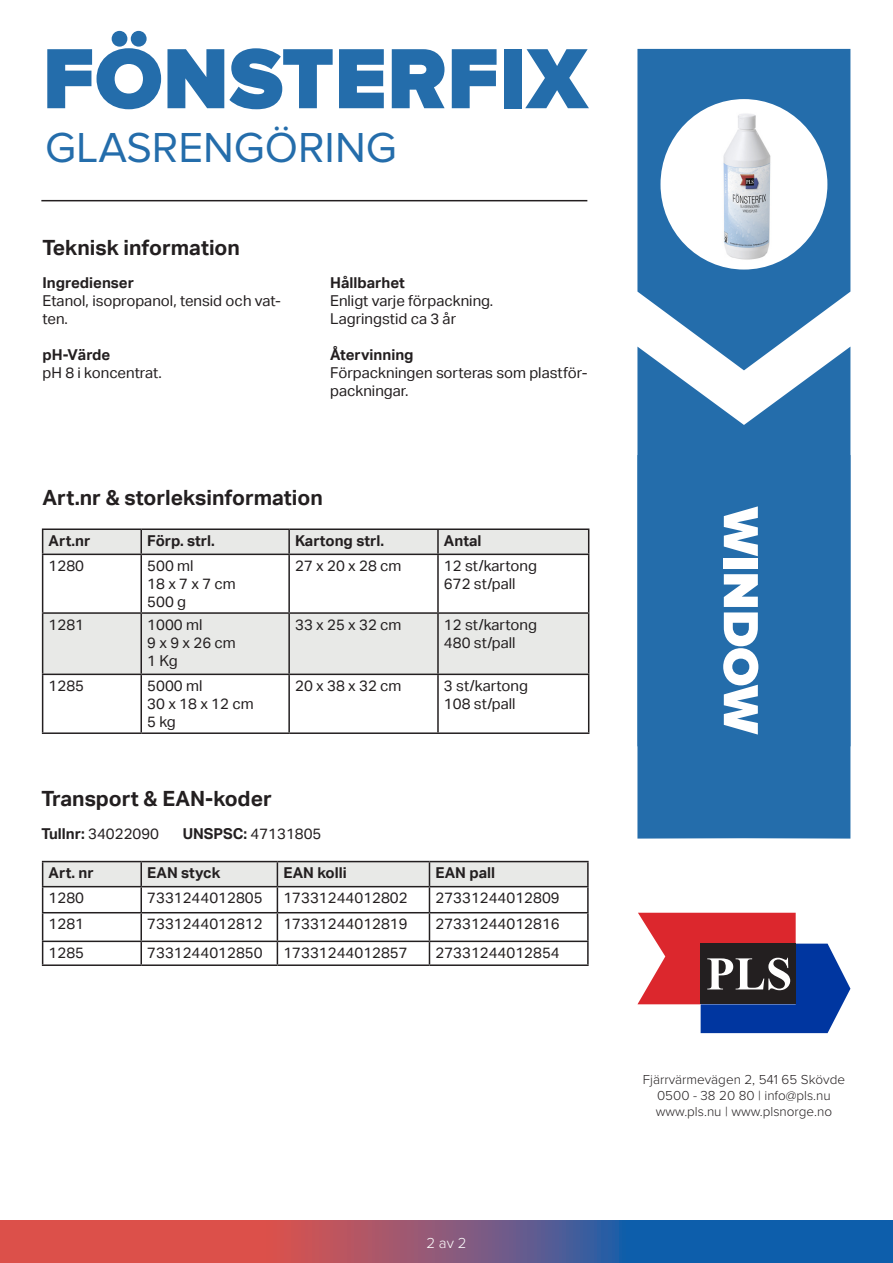
<style>
.page{position:relative;width:893px;height:1263px;background:#fff}
.page>*{position:absolute;margin:0;border:0;box-sizing:border-box;transform-origin:0 0}
.t1{font:900 88.5px "Proxima Nova";color:#246dab}
.t2{font:900 51px "Proxima Nova";color:#fff}
.t3{font:43.5px "Proxima Nova";color:#246dab}
.t4{font:700 21px "Aktiv Grotesk";color:#231f20}
.t5{font:15px/18px "Aktiv Grotesk";color:#231f20}
.t6{font:700 15px "Aktiv Grotesk";color:#231f20}
.t7{font:300 15px "Proxima Nova";color:#fff}
.t8{font:300 13.5px "Proxima Nova";color:#231f20}
.s1{font-weight:700}
</style>
<div class="page">
<hr style="left:41px;top:200px;width:546px;height:1px;background:#231f20">
<svg style="left:637px;top:49px;width:213px;height:298px;fill:#246dab"></svg>
<div style="left:660px;top:99px;width:167px;height:171px;background:#fff;border-radius:50%"></div>
<svg style="left:0;top:1220px;width:893px;height:43px"></svg>
<div style="left:43px;top:614px;width:545px;height:60px;background:#e8e9e7"></div>
<hr style="left:42px;top:528px;width:99px;height:2px;background:#231f20">
<hr style="left:141px;top:528px;width:148px;height:2px;background:#231f20">
<hr style="left:289px;top:528px;width:149px;height:2px;background:#231f20">
<hr style="left:438px;top:528px;width:151px;height:2px;background:#231f20">
<svg style="left:42px;top:529px;width:547px;height:25px"></svg>
<hr style="left:42px;top:554px;width:99px;height:1px;background:#231f20">
<hr style="left:42px;top:555px;width:1px;height:57px;background:#231f20">
<hr style="left:141px;top:554px;width:148px;height:1px;background:#231f20">
<hr style="left:140px;top:555px;width:2px;height:57px;background:#231f20">
<hr style="left:289px;top:554px;width:149px;height:1px;background:#231f20">
<hr style="left:288px;top:555px;width:2px;height:57px;background:#231f20">
<hr style="left:438px;top:554px;width:151px;height:1px;background:#231f20">
<hr style="left:437px;top:555px;width:2px;height:57px;background:#231f20">
<hr style="left:588px;top:555px;width:1px;height:57px;background:#231f20">
<hr style="left:42px;top:612px;width:99px;height:2px;background:#231f20">
<hr style="left:42px;top:614px;width:1px;height:60px;background:#231f20">
<hr style="left:141px;top:612px;width:148px;height:2px;background:#231f20">
<hr style="left:140px;top:614px;width:2px;height:60px;background:#231f20">
<hr style="left:289px;top:612px;width:149px;height:2px;background:#231f20">
<hr style="left:288px;top:614px;width:2px;height:60px;background:#231f20">
<hr style="left:438px;top:612px;width:151px;height:2px;background:#231f20">
<hr style="left:437px;top:614px;width:2px;height:60px;background:#231f20">
<hr style="left:588px;top:614px;width:1px;height:60px;background:#231f20">
<hr style="left:42px;top:674px;width:99px;height:1px;background:#231f20">
<hr style="left:42px;top:675px;width:1px;height:57px;background:#231f20">
<hr style="left:141px;top:674px;width:148px;height:1px;background:#231f20">
<hr style="left:140px;top:675px;width:2px;height:57px;background:#231f20">
<hr style="left:289px;top:674px;width:149px;height:1px;background:#231f20">
<hr style="left:288px;top:675px;width:2px;height:57px;background:#231f20">
<hr style="left:438px;top:674px;width:151px;height:1px;background:#231f20">
<hr style="left:437px;top:675px;width:2px;height:57px;background:#231f20">
<hr style="left:588px;top:675px;width:1px;height:57px;background:#231f20">
<hr style="left:42px;top:732px;width:99px;height:2px;background:#231f20">
<hr style="left:141px;top:732px;width:148px;height:2px;background:#231f20">
<hr style="left:289px;top:732px;width:149px;height:2px;background:#231f20">
<hr style="left:438px;top:732px;width:151px;height:2px;background:#231f20">
<hr style="left:429px;top:861px;width:160px;height:1px;background:#231f20">
<hr style="left:587px;top:862px;width:2px;height:24px;background:#231f20">
<hr style="left:429px;top:886px;width:160px;height:1px;background:#231f20">
<hr style="left:587px;top:887px;width:2px;height:25px;background:#231f20">
<hr style="left:429px;top:912px;width:160px;height:1px;background:#231f20">
<hr style="left:587px;top:913px;width:2px;height:27px;background:#231f20">
<hr style="left:429px;top:940px;width:160px;height:2px;background:#231f20">
<svg style="left:42px;top:861px;width:546px;height:103px"></svg>
<hr style="left:587px;top:942px;width:2px;height:22px;background:#231f20">
<hr style="left:42px;top:964px;width:99px;height:2px;background:#231f20">
<hr style="left:141px;top:964px;width:136px;height:2px;background:#231f20">
<hr style="left:277px;top:964px;width:152px;height:2px;background:#231f20">
<hr style="left:429px;top:964px;width:160px;height:2px;background:#231f20">
<svg style="left:637px;top:913px;width:213px;height:120px"></svg>
<svg style="left:637px;top:347px;width:213px;height:108px;fill:#246dab"></svg>
<div style="left:637px;top:455px;width:213px;height:383px;background:#246dab"></div>
<img style="left:723px;top:114px;width:48px;height:146px">
<p class="t1" style="left:43px;top:28px;width:546px">FÖNSTERFIX</p>
<p class="t3" style="left:45px;top:122px;width:353px">GLASRENGÖRING</p>
<p class="t4" style="left:43px;top:235px;width:199px">Teknisk information</p>
<p class="t6" style="left:43px;top:274px;width:93px">Ingredienser</p>
<p class="t5" style="left:43px;top:292px;width:240px">Etanol, isopropanol, tensid och vat&shy;ten.</p>
<p class="t6" style="left:43px;top:346px;width:69px">pH-Värde</p>
<p class="t5" style="left:43px;top:364px;width:121px">pH 8 i koncentrat.</p>
<p class="t6" style="left:330px;top:274px;width:76px">Hållbarhet</p>
<p class="t5" style="left:330px;top:292px;width:165px">Enligt varje förpackning.</p>
<p class="t5" style="left:330px;top:310px;width:128px">Lagringstid ca 3 år</p>
<p class="t6" style="left:330px;top:346px;width:85px">Återvinning</p>
<p class="t5" style="left:330px;top:364px;width:259px">Förpackningen sorteras som plastför&shy;packningar.</p>
<p class="t4" style="left:43px;top:486px;width:282px">Art.nr &amp; storleksinformation</p>
<p class="t6" style="left:49px;top:532px;width:43px">Art.nr</p>
<p class="t6" style="left:147px;top:532px;width:69px">Förp. strl.</p>
<p class="t6" style="left:295px;top:532px;width:90px">Kartong strl.</p>
<p class="t6" style="left:444px;top:532px;width:39px">Antal</p>
<p class="t5" style="left:49px;top:557px;width:37px">1280</p>
<p class="t5" style="left:147px;top:557px;width:48px">500 ml</p>
<p class="t5" style="left:147px;top:575px;width:90px">18 x 7 x 7 cm</p>
<p class="t5" style="left:147px;top:593px;width:40px">500 g</p>
<p class="t5" style="left:295px;top:557px;width:108px">27 x 20 x 28 cm</p>
<p class="t5" style="left:444px;top:557px;width:94px">12 st/kartong</p>
<p class="t5" style="left:444px;top:575px;width:73px">672 st/pall</p>
<p class="t5" style="left:49px;top:616px;width:37px">1281</p>
<p class="t5" style="left:147px;top:616px;width:57px">1000 ml</p>
<p class="t5" style="left:147px;top:634px;width:90px">9 x 9 x 26 cm</p>
<p class="t5" style="left:147px;top:652px;width:32px">1 Kg</p>
<p class="t5" style="left:49px;top:677px;width:37px">1285</p>
<p class="t5" style="left:147px;top:677px;width:57px">5000 ml</p>
<p class="t5" style="left:147px;top:695px;width:108px">30 x 18 x 12 cm</p>
<p class="t5" style="left:147px;top:713px;width:30px">5 kg</p>
<p class="t5" style="left:295px;top:616px;width:108px">33 x 25 x 32 cm</p>
<p class="t5" style="left:444px;top:616px;width:94px">12 st/kartong</p>
<p class="t5" style="left:444px;top:634px;width:73px">480 st/pall</p>
<p class="t5" style="left:295px;top:677px;width:108px">20 x 38 x 32 cm</p>
<p class="t5" style="left:444px;top:677px;width:86px">3 st/kartong</p>
<p class="t5" style="left:444px;top:695px;width:73px">108 st/pall</p>
<p class="t4" style="left:41px;top:786px;width:232px">Transport &amp; EAN-koder</p>
<p class="t5" style="left:183px;top:824px;width:140px"><span class="s1">UNSPSC:</span> 47131805</p>
<p class="t5" style="left:41px;top:824px;width:119px"><span class="s1">Tullnr:</span> 34022090</p>
<p class="t6" style="left:49px;top:864px;width:47px">Art. nr</p>
<p class="t6" style="left:147px;top:864px;width:75px">EAN styck</p>
<p class="t6" style="left:283px;top:864px;width:65px">EAN kolli</p>
<p class="t6" style="left:435px;top:864px;width:61px">EAN pall</p>
<p class="t5" style="left:49px;top:889px;width:37px">1280</p>
<p class="t5" style="left:147px;top:889px;width:117px">7331244012805</p>
<p class="t5" style="left:283px;top:889px;width:126px">17331244012802</p>
<p class="t5" style="left:435px;top:889px;width:126px">27331244012809</p>
<p class="t5" style="left:49px;top:915px;width:37px">1281</p>
<p class="t5" style="left:147px;top:915px;width:117px">7331244012812</p>
<p class="t5" style="left:283px;top:915px;width:126px">17331244012819</p>
<p class="t5" style="left:435px;top:915px;width:126px">27331244012816</p>
<p class="t5" style="left:49px;top:944px;width:37px">1285</p>
<p class="t5" style="left:147px;top:944px;width:117px">7331244012850</p>
<p class="t5" style="left:283px;top:944px;width:126px">17331244012857</p>
<p class="t5" style="left:435px;top:944px;width:126px">27331244012854</p>
<p class="t7" style="left:426px;top:1231px;width:42px">2 av 2</p>
<p class="t2" style="left:770px;top:507px;width:230px;rotate:90deg">WINDOW</p>
<p class="t8" style="left:643px;top:1069px;width:204px">Fjärrvärmevägen 2, 541 65 Skövde</p>
<p class="t8" style="left:657px;top:1086px;width:175px">0500 - 38 20 80 | info@pls.nu</p>
<p class="t8" style="left:656px;top:1102px;width:178px">www.pls.nu | www.plsnorge.no</p>
</div>
